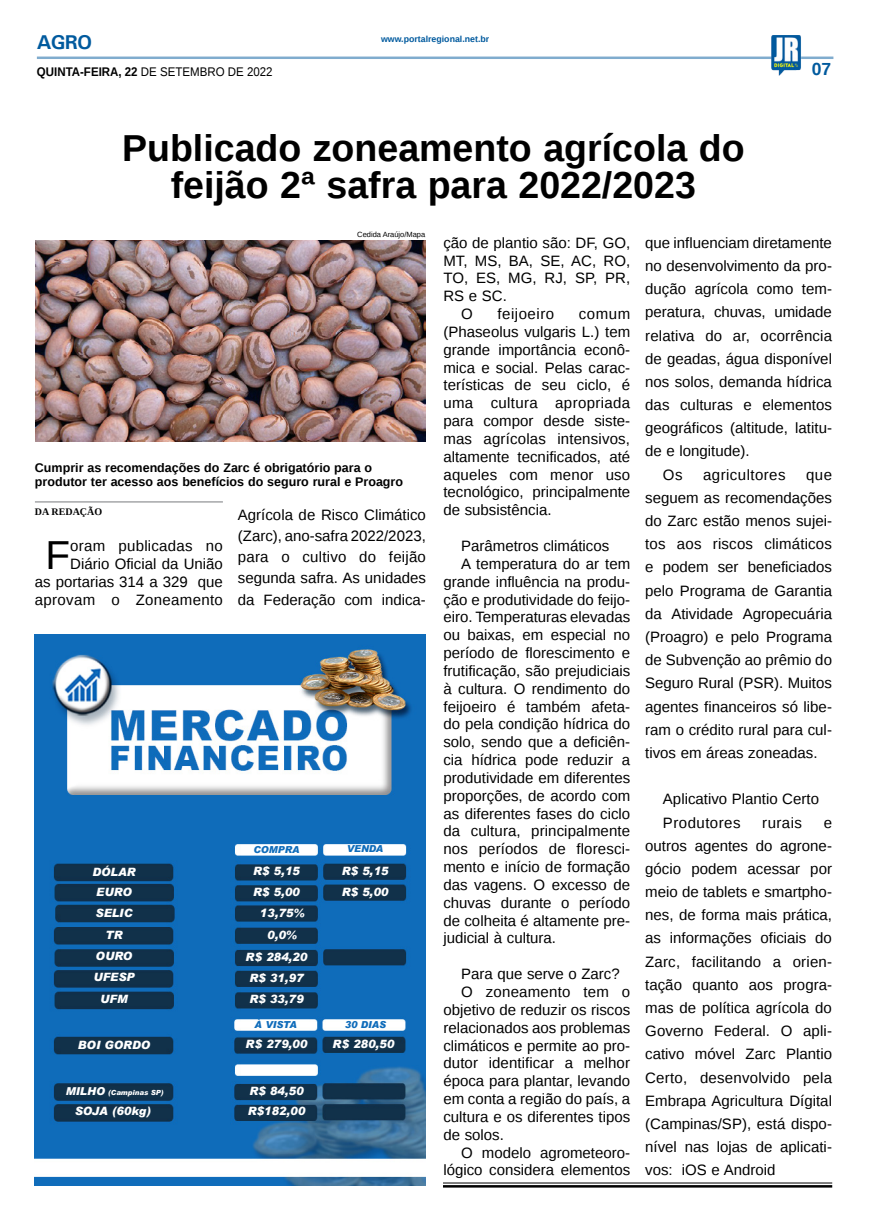
<style>
.page{position:relative;width:869px;height:1223px;background:#fff}
.page>*{position:absolute;margin:0;border:0;box-sizing:border-box;transform-origin:0 0}
.MATÉRIA{font:40.38px "Liberation Sans";color:#000}
.TÍTULO{font:700 37.5px/37.5px "Liberation Sans";color:#000;text-align:center}
.TITULO_PG{font:700 20px "Univers";color:#005a9e}
.TÍTULO-2{font:700 17.5px "Liberation Sans";color:#005a9e}
.MATÉRIA-2{font:15px/17.9px "Liberation Sans";color:#000;text-align:justify}
.MATÉRIA-3{font:15px "Liberation Sans";letter-spacing:.03em;color:#000}
.MATÉRIA-4{font:15px "Liberation Sans";letter-spacing:.035em;color:#000}
.LEGENDA{font:700 12.5px "Liberation Sans";color:#000}
.DATA_PG{font:12.5px "Liberation Sans";color:#000;scale:.92 1}
.MATÉRIA-5{font:italic 900 11.38px "Arial";color:#fff}
.CRÉDITO_NOME{font:700 10px "Liberation Serif";color:#000}
.MATÉRIA-6{font:italic 900 9.62px "Arial";color:#0f6cba}
.DATA_PG-2{font:700 8.75px "Liberation Sans";color:#005a9e}
.CRÉDITO_FOTO{font:7.5px "Liberation Sans";color:#000}
.MATÉRIA-7{font:italic 900 7px "Arial";color:#fff}
.s1{font-weight:700}
.s2{font-size:10.88px}
</style>
<div class="page">
<hr style="left:37px;top:57px;width:796px;height:2px;background:#005a9e">
<img style="left:770px;top:35px;width:31px;height:41px">
<img style="left:35px;top:634px;width:390px;height:551px">
<hr style="left:443px;top:1182px;width:388px;height:1px;background:#000">
<hr style="left:443px;top:1185px;width:388px;height:2px;background:#000">
<hr style="left:35px;top:501px;width:188px;height:1px;background:#939598">
<img style="left:35px;top:240px;width:390px;height:201px">
<p class="TITULO_PG" style="left:37px;top:30px;width:57px">AGRO</p>
<p class="DATA_PG" style="left:37px;top:64px;width:258px"><span class="s1">QUINTA-FEIRA, 22</span> DE SETEMBRO DE 2022</p>
<p class="DATA_PG-2" style="left:381px;top:33px;width:110px">www.portalregional.net.br</p>
<p class="TÍTULO" style="left:122px;top:128px;width:624px">Publicado zoneamento agrícola do feijão 2ª safra para 2022/2023</p>
<p class="TÍTULO-2" style="left:811px;top:57px;width:21px">07</p>
<p class="CRÉDITO_FOTO" style="left:357px;top:230px;width:69px">Cedida Araújo/Mapa</p>
<p class="LEGENDA" style="left:35px;top:459px;width:338px">Cumprir as recomendações do Zarc é obrigatório para o</p>
<p class="LEGENDA" style="left:35px;top:472px;width:369px">produtor ter acesso aos benefícios do seguro rural e Proagro</p>
<p class="CRÉDITO_NOME" style="left:35px;top:505px;width:69px">DA REDAÇÃO</p>
<p class="MATÉRIA" style="left:46px;top:532px;width:26px">F</p>
<p class="MATÉRIA-2" style="left:35px;top:538px;width:189px;text-align:right">oram publicadas no<br>Diário Oficial da União<br>as portarias 314 a 329 que aprovam o Zoneamento</p>
<p class="MATÉRIA-2" style="left:238px;top:504px;width:189px;line-height:21.2px">Agrícola de Risco Climático (Zarc), ano-safra 2022/2023, para o cultivo do feijão segunda safra. As unidades da Federação com indica-</p>
<p class="MATÉRIA-6" style="left:253px;top:843px;width:47px">COMPRA</p>
<p class="MATÉRIA-6" style="left:346px;top:842px;width:38px">VENDA</p>
<p class="MATÉRIA-5" style="left:92px;top:864px;width:45px">DÓLAR</p>
<p class="MATÉRIA-5" style="left:253px;top:864px;width:48px">R$ 5,15</p>
<p class="MATÉRIA-5" style="left:96px;top:884px;width:37px">EURO</p>
<p class="MATÉRIA-5" style="left:95px;top:906px;width:38px">SELIC</p>
<p class="MATÉRIA-5" style="left:105px;top:928px;width:18px">TR</p>
<p class="MATÉRIA-5" style="left:96px;top:949px;width:38px">OURO</p>
<p class="MATÉRIA-5" style="left:93px;top:969px;width:43px">UFESP</p>
<p class="MATÉRIA-5" style="left:100px;top:992px;width:29px">UFM</p>
<p class="MATÉRIA-5" style="left:78px;top:1037px;width:74px">BOI GORDO</p>
<p class="MATÉRIA-7" style="left:66px;top:1088px;width:99px"><span class="s2">MILHO</span> (Campinas SP)</p>
<p class="MATÉRIA-5" style="left:75px;top:1104px;width:78px">SOJA (60kg)</p>
<p class="MATÉRIA-5" style="left:253px;top:885px;width:48px">R$ 5,00</p>
<p class="MATÉRIA-5" style="left:259px;top:906px;width:46px">13,75%</p>
<p class="MATÉRIA-5" style="left:267px;top:928px;width:31px">0,0%</p>
<p class="MATÉRIA-5" style="left:245px;top:949px;width:63px">R$ 284,20</p>
<p class="MATÉRIA-5" style="left:249px;top:970px;width:56px">R$ 31,97</p>
<p class="MATÉRIA-5" style="left:249px;top:992px;width:56px">R$ 33,79</p>
<p class="MATÉRIA-6" style="left:254px;top:1018px;width:44px">À VISTA</p>
<p class="MATÉRIA-5" style="left:245px;top:1036px;width:63px">R$ 279,00</p>
<p class="MATÉRIA-5" style="left:249px;top:1083px;width:56px">R$ 84,50</p>
<p class="MATÉRIA-5" style="left:247px;top:1104px;width:59px">R$182,00</p>
<p class="MATÉRIA-5" style="left:341px;top:864px;width:48px">R$ 5,15</p>
<p class="MATÉRIA-5" style="left:341px;top:885px;width:48px">R$ 5,00</p>
<p class="MATÉRIA-6" style="left:344px;top:1018px;width:43px">30 DIAS</p>
<p class="MATÉRIA-5" style="left:332px;top:1036px;width:63px">R$ 280,50</p>
<p class="MATÉRIA-2" style="left:443px;top:234px;width:188px">ção de plantio são: DF, GO, MT, MS, BA, SE, AC, RO, TO, ES, MG, RJ, SP, PR, RS e SC.</p>
<p class="MATÉRIA-2" style="left:461px;top:305px;width:13px">O</p>
<p class="MATÉRIA-4" style="left:497px;top:305px;width:58px">feijoeiro</p>
<p class="MATÉRIA-2" style="left:443px;top:305px;width:188px;text-indent:135px">comum (Phaseolus vulgaris L.) tem grande importância econô&shy;mica e social. Pelas carac&shy;terísticas de seu ciclo, é uma cultura apropriada para compor desde siste&shy;mas agrícolas intensivos, altamente tecnificados, até aqueles com menor uso tecnológico, principalmente de subsistência.</p>
<p class="MATÉRIA-2" style="left:461px;top:537px;width:149px">Parâmetros climáticos</p>
<p class="MATÉRIA-2" style="left:443px;top:555px;width:188px;text-indent:18px">A temperatura do ar tem grande influência na produ&shy;ção e produtividade do feijo&shy;eiro. Temperaturas elevadas ou baixas, em especial no período de florescimento e frutificação, são prejudiciais à cultura. O rendimento do feijoeiro é também afeta&shy;do pela condição hídrica do solo, sendo que a deficiên&shy;cia hídrica pode reduzir a produtividade em diferentes proporções, de acordo com as diferentes fases do ciclo da cultura, principalmente nos períodos de floresci&shy;mento e início de formação das vagens. O excesso de chuvas durante o período de colheita é altamente pre&shy;judicial à cultura.</p>
<p class="MATÉRIA-2" style="left:461px;top:965px;width:160px">Para que serve o Zarc?</p>
<p class="MATÉRIA-2" style="left:443px;top:983px;width:188px;text-indent:18px">O zoneamento tem o objetivo de reduzir os riscos relacionados aos problemas climáticos e permite ao pro&shy;dutor identificar a melhor época para plantar, levando em conta a região do país, a cultura e os diferentes tipos de solos.</p>
<p class="MATÉRIA-2" style="left:443px;top:1144px;width:188px;text-align:right">O modelo agrometeoro&shy;lógico considera elementos</p>
<p class="MATÉRIA-2" style="left:645px;top:232px;width:188px;line-height:23.1px">que influenciam diretamente no desenvolvimento da pro&shy;dução agrícola como tem&shy;peratura, chuvas, umidade relativa do ar, ocorrência de geadas, água disponível nos solos, demanda hídrica das culturas e elementos geográficos (altitude, latitu&shy;de e longitude).</p>
<p class="MATÉRIA-2" style="left:662px;top:466px;width:21px">Os</p>
<p class="MATÉRIA-3" style="left:702px;top:466px;width:84px">agricultores</p>
<p class="MATÉRIA-2" style="left:645px;top:463px;width:188px;line-height:23.1px;text-indent:161px">que seguem as recomendações do Zarc estão menos sujei&shy;tos aos riscos climáticos e podem ser beneficiados pelo Programa de Garantia da Atividade Agropecuária (Proagro) e pelo Programa de Subvenção ao prêmio do Seguro Rural (PSR). Muitos agentes financeiros só libe&shy;ram o crédito rural para cul&shy;tivos em áreas zoneadas.</p>
<p class="MATÉRIA-2" style="left:662px;top:790px;width:157px">Aplicativo Plantio Certo</p>
<p class="MATÉRIA-3" style="left:662px;top:813px;width:79px">Produtores</p>
<p class="MATÉRIA-2" style="left:761px;top:814px;width:41px">rurais</p>
<p class="MATÉRIA-2" style="left:645px;top:811px;width:188px;line-height:23.1px;text-indent:178px">e outros agentes do agrone&shy;gócio podem acessar por meio de tablets e smartpho&shy;nes, de forma mais prática, as informações oficiais do Zarc, facilitando a orien&shy;tação quanto aos progra&shy;mas de política agrícola do Governo Federal. O apli&shy;cativo móvel Zarc Plantio Certo, desenvolvido pela Embrapa Agricultura Dígital (Campinas/SP), está dispo&shy;nível nas lojas de aplicati&shy;vos: iOS e Android</p>
</div>
